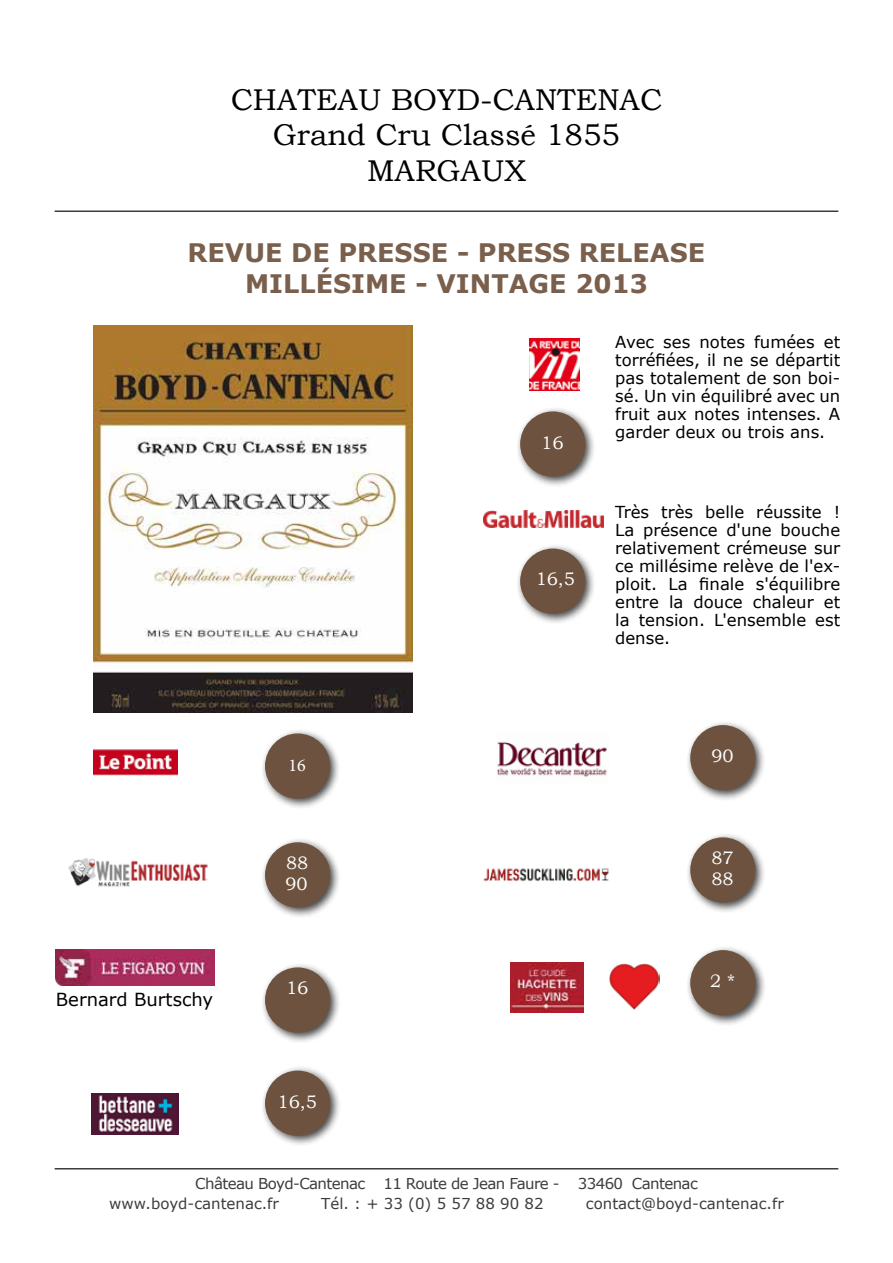
<style>
.page{position:relative;width:893px;height:1263px;background:#fff}
.page>*{position:absolute;margin:0;border:0;box-sizing:border-box;transform-origin:0 0}
.t1{font:30px/35.2px "Bookman Old Style";color:#000;text-align:center}
.t2{font:700 25.5px/30.6px "Verdana";color:#795f4c;text-align:center}
.t3{font:18px/21px "Bookman Old Style";color:#fff}
.t4{font:18px "Verdana";color:#000}
.t5{font:18px "Minion Pro";color:#fff}
.t6{font:16.5px/18px "Verdana";color:#000;text-align:justify}
.t7{font:15px/19.5px "Verdana";letter-spacing:-.04em;color:#3c3c3b}
.t8{font:15px "Verdana";color:#3c3c3b}
</style>
<div class="page">
<hr style="left:55px;top:1168px;width:783px;height:1px;background:#3c3c3b">
<img style="left:92px;top:1094px;width:87px;height:40px">
<img style="left:497px;top:741px;width:110px;height:36px">
<img style="left:529px;top:339px;width:51px;height:52px">
<img style="left:93px;top:749px;width:84px;height:27px">
<img style="left:483px;top:868px;width:126px;height:14px">
<img style="left:484px;top:511px;width:119px;height:17px">
<div style="left:260px;top:729px;width:81px;height:81px;background:#000;opacity:.75"></div>
<div style="left:266px;top:734px;width:64px;height:64px;background:#6d533f;border-radius:50%"></div>
<div style="left:265px;top:733px;width:65px;height:66px;border:2px solid #6d533f;border-radius:50%"></div>
<div style="left:515px;top:407px;width:81px;height:81px;background:#000;opacity:.75"></div>
<div style="left:521px;top:412px;width:64px;height:64px;background:#6d533f;border-radius:50%"></div>
<div style="left:520px;top:411px;width:65px;height:66px;border:2px solid #6d533f;border-radius:50%"></div>
<div style="left:515px;top:543px;width:81px;height:81px;background:#000;opacity:.75"></div>
<div style="left:521px;top:549px;width:64px;height:64px;background:#6d533f;border-radius:50%"></div>
<div style="left:520px;top:549px;width:65px;height:65px;border:2px solid #6d533f;border-radius:50%"></div>
<hr style="left:55px;top:210px;width:783px;height:2px;background:#3c3c3b">
<div style="left:685px;top:720px;width:81px;height:81px;background:#000;opacity:.75"></div>
<div style="left:691px;top:726px;width:64px;height:64px;background:#6d533f;border-radius:50%"></div>
<div style="left:690px;top:725px;width:65px;height:65px;border:2px solid #6d533f;border-radius:50%"></div>
<div style="left:260px;top:837px;width:81px;height:81px;background:#000;opacity:.75"></div>
<div style="left:266px;top:843px;width:64px;height:64px;background:#6d533f;border-radius:50%"></div>
<div style="left:265px;top:842px;width:65px;height:65px;border:2px solid #6d533f;border-radius:50%"></div>
<div style="left:260px;top:1066px;width:81px;height:81px;background:#000;opacity:.75"></div>
<div style="left:266px;top:1071px;width:64px;height:64px;background:#6d533f;border-radius:50%"></div>
<div style="left:265px;top:1070px;width:65px;height:66px;border:2px solid #6d533f;border-radius:50%"></div>
<div style="left:685px;top:832px;width:81px;height:81px;background:#000;opacity:.75"></div>
<div style="left:691px;top:838px;width:64px;height:64px;background:#6d533f;border-radius:50%"></div>
<div style="left:690px;top:837px;width:65px;height:66px;border:2px solid #6d533f;border-radius:50%"></div>
<div style="left:685px;top:945px;width:81px;height:81px;background:#000;opacity:.75"></div>
<div style="left:691px;top:951px;width:64px;height:64px;background:#6d533f;border-radius:50%"></div>
<div style="left:690px;top:950px;width:65px;height:65px;border:2px solid #6d533f;border-radius:50%"></div>
<img style="left:68px;top:858px;width:140px;height:29px">
<img style="left:93px;top:326px;width:319px;height:386px">
<img style="left:510px;top:962px;width:73px;height:50px">
<div style="left:260px;top:962px;width:81px;height:81px;background:#000;opacity:.75"></div>
<div style="left:266px;top:968px;width:64px;height:64px;background:#6d533f;border-radius:50%"></div>
<div style="left:265px;top:967px;width:65px;height:66px;border:2px solid #6d533f;border-radius:50%"></div>
<img style="left:56px;top:950px;width:159px;height:35px">
<img style="left:609px;top:963px;width:50px;height:46px">
<h1 class="t1" style="left:231px;top:82px;width:433px">CHATEAU BOYD-CANTENAC<br>Grand Cru Classé 1855<br>MARGAUX</h1>
<h2 class="t2" style="left:188px;top:237px;width:519px">REVUE DE PRESSE - PRESS RELEASE<br>MILLÉSIME - VINTAGE 2013</h2>
<p class="t4" style="left:56px;top:987px;width:159px">Bernard Burtschy</p>
<p class="t5" style="left:289px;top:753px;width:19px">16</p>
<p class="t3" style="left:285px;top:852px;width:25px">88<br>90</p>
<p class="t3" style="left:286px;top:977px;width:24px">16</p>
<p class="t3" style="left:278px;top:1091px;width:41px">16,5</p>
<p class="t3" style="left:541px;top:432px;width:24px">16</p>
<p class="t3" style="left:536px;top:569px;width:41px">16,5</p>
<p class="t6" style="left:615px;top:333px;width:227px">Avec ses notes fumées et torréfiées, il ne se départit pas totalement de son boi&shy;sé. Un vin équilibré avec un fruit aux notes intenses. A garder deux ou trois ans.</p>
<p class="t6" style="left:615px;top:503px;width:227px">Très très belle réussite !<br>La présence d'une bouche relativement crémeuse sur ce millésime relève de l'ex&shy;ploit. La finale s'équilibre entre la douce chaleur et la tension. L'ensemble est dense.</p>
<p class="t3" style="left:711px;top:746px;width:24px">90</p>
<p class="t3" style="left:711px;top:847px;width:24px">87<br>88</p>
<p class="t3" style="left:710px;top:971px;width:26px">2 *</p>
<p class="t7" style="left:109px;top:1174px;width:590px;text-indent:86px">Château Boyd-Cantenac 11 Route de Jean Faure - 33460 Cantenac www.boyd-cantenac.fr</p>
<p class="t8" style="left:321px;top:1193px;width:224px">Tél. : + 33 (0) 5 57 88 90 82</p>
<p class="t8" style="left:586px;top:1193px;width:199px">contact@boyd-cantenac.fr</p>
</div>
